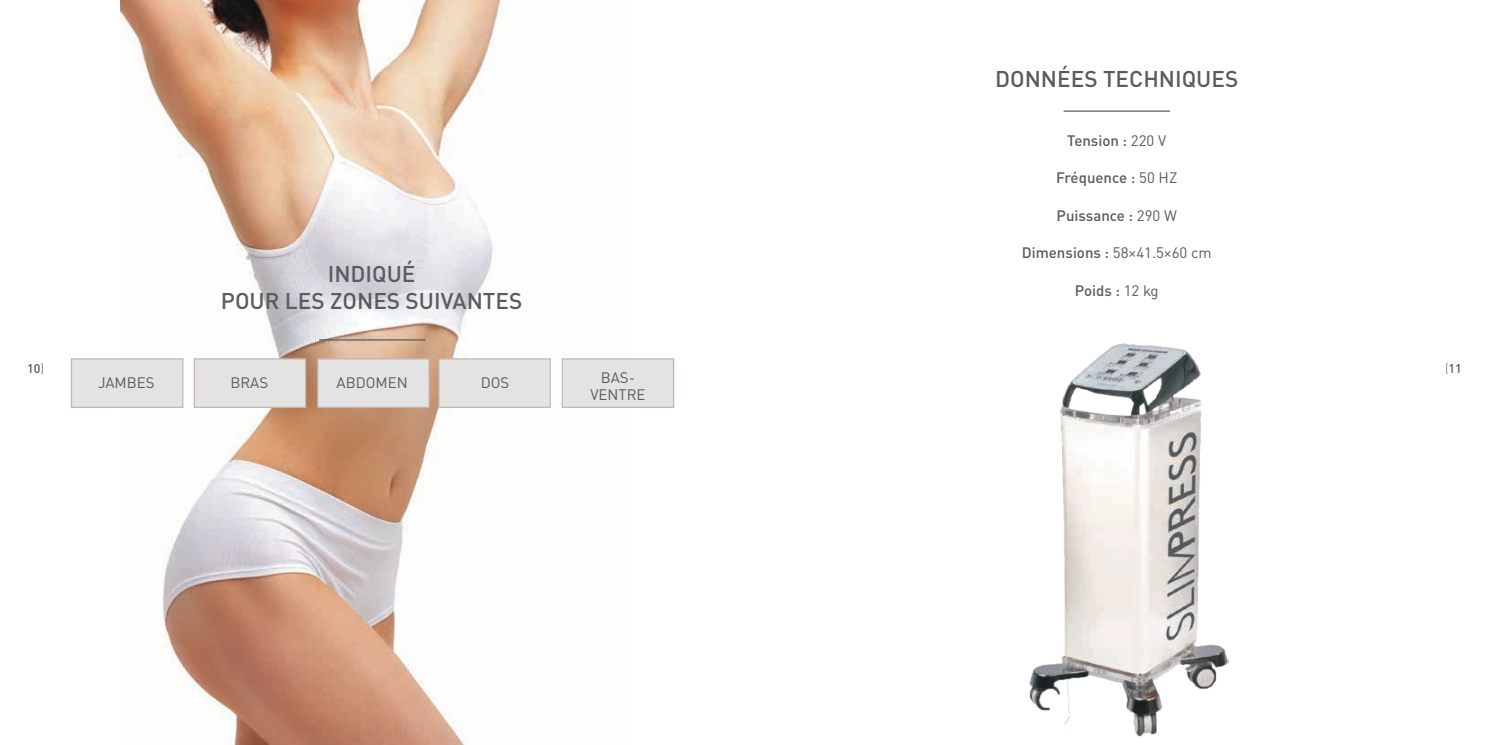
<style>
.page{position:relative;width:1489px;height:745px;background:#fff}
.page>*{position:absolute;margin:0;border:0;box-sizing:border-box;transform-origin:0 0}
.t1{font:500 22.5px/27px "DIN Pro";color:#575c5e;text-align:center}
.t2{font:15px/17.5px "DIN Pro";color:#575c5e;text-align:center}
.t3{font:500 15px "DIN Pro";color:#575c5e}
.t4{font:500 12.5px "DIN Pro";color:#575c5e}
.s1{font-weight:400}
.s2{font-weight:500}
.s3{font-weight:300}
</style>
<div class="page">
<img style="left:120px;top:0;width:511px;height:744px">
<hr style="left:1063px;top:110px;width:106px;height:2px;background:#575c5e">
<hr style="left:319px;top:339px;width:106px;height:1px;background:#575c5e">
<div style="left:71px;top:358px;width:112px;height:49px;background:#e4e3e1;border:1px solid #bfb8b6"></div>
<div style="left:194px;top:358px;width:112px;height:49px;background:#e4e3e1;border:1px solid #bfb8b6"></div>
<div style="left:317px;top:358px;width:112px;height:49px;background:#e4e3e1;border:1px solid #bfb8b6"></div>
<div style="left:438px;top:358px;width:113px;height:49px;background:#e4e3e1;border:1px solid #bfb8b6"></div>
<div style="left:561px;top:358px;width:113px;height:49px;background:#e4e3e1;border:1px solid #bfb8b6"></div>
<img style="left:1029px;top:343px;width:199px;height:393px">
<h1 class="t1" style="left:221px;top:258px;width:303px">INDIQUÉ<br>POUR LES ZONES SUIVANTES</h1>
<h1 class="t1" style="left:995px;top:63px;width:245px">DONNÉES TECHNIQUES</h1>
<p class="t3" style="left:1067px;top:128px;width:101px">Tension : <span class="s1">220 V</span></p>
<p class="t3" style="left:1056px;top:165px;width:123px">Fréquence : <span class="s1">50 HZ</span></p>
<p class="t3" style="left:1056px;top:203px;width:122px">Puissance : <span class="s1">290 W</span></p>
<p class="t2" style="left:1021px;top:242px;width:191px"><span class="s2">Dimensions :</span> 58×41.5×60 cm</p>
<p class="t3" style="left:1074px;top:278px;width:85px">Poids : <span class="s1">12 kg</span></p>
<p class="t4" style="left:27px;top:358px;width:18px">10<span class="s3">)</span></p>
<p class="t4" style="left:1444px;top:358px;width:18px"><span class="s3">(</span>11</p>
<p class="t2" style="left:98px;top:372px;width:58px">JAMBES</p>
<p class="t2" style="left:230px;top:372px;width:39px">BRAS</p>
<p class="t2" style="left:336px;top:372px;width:73px">ABDOMEN</p>
<p class="t2" style="left:481px;top:372px;width:30px">DOS</p>
<p class="t2" style="left:590px;top:367px;width:57px">BAS-<br>VENTRE</p>
</div>
